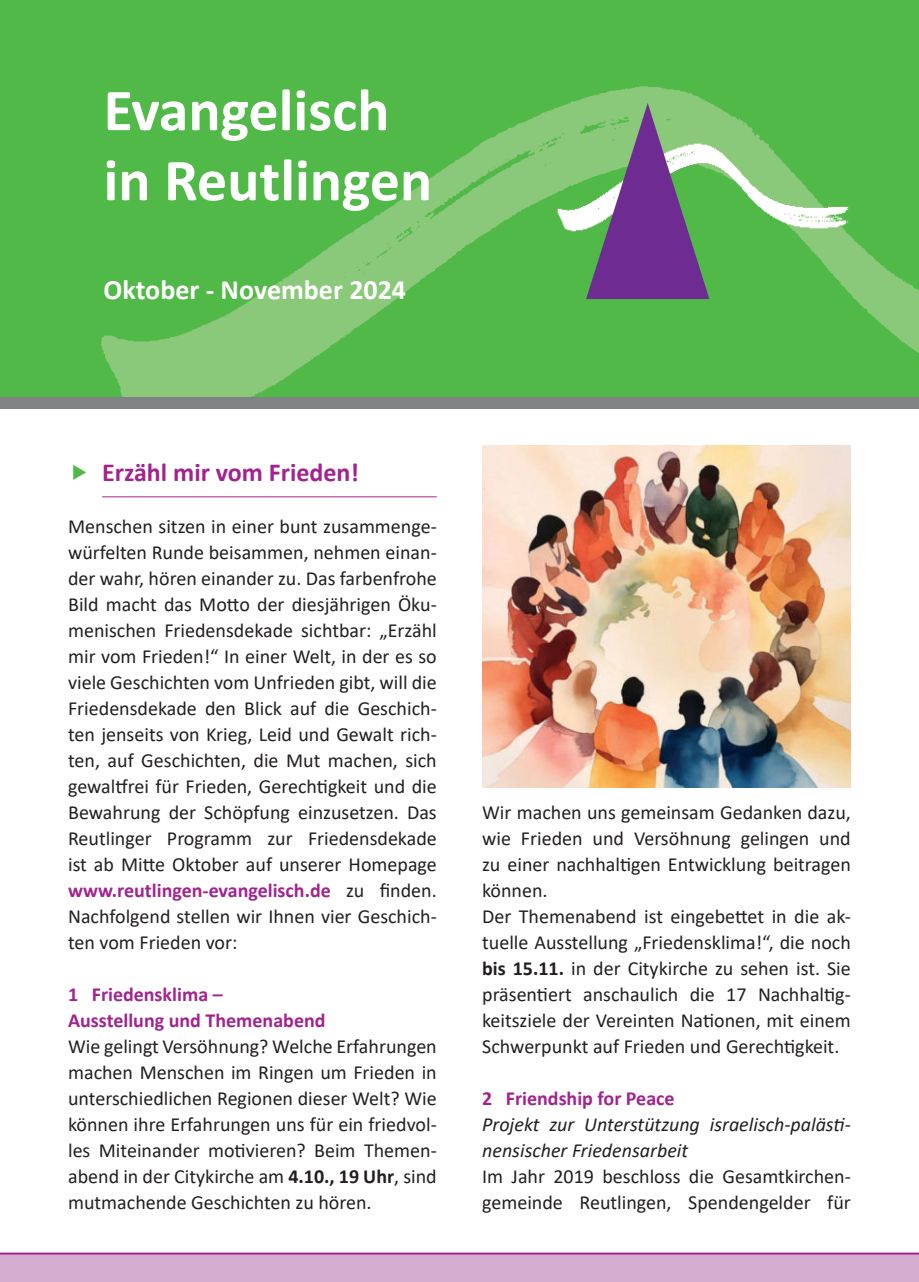
<style>
.page{position:relative;width:919px;height:1282px;background:#fff}
.page>*{position:absolute;margin:0;border:0;box-sizing:border-box;transform-origin:0 0}
.t1{font:700 60px/70px "Calibri";color:#fff}
.t2{font:700 28px "Calibri";color:#fff}
.t3{font:700 26px "Calibri";color:#a2238e}
.t4{font:20px/26px "Calibri";color:#231f20;text-align:justify}
.t5{font:italic 20px/26px "Calibri";color:#231f20}
.t6{font:700 20px/26px "Calibri";color:#a2238e}
.s1{font-weight:700;color:#a2238e}
.s2{font-weight:700}
</style>
<div class="page">
<div style="left:0;top:0;width:919px;height:397px;background:#51b948"></div>
<img style="left:100px;top:86px;width:819px;height:311px">
<div style="left:0;top:1253px;width:919px;height:28px;background:#d4add0"></div>
<div style="left:0;top:397px;width:919px;height:11px;background:#808285"></div>
<hr style="left:0;top:1252px;width:919px;height:2px;background:#a2238e">
<hr style="left:102px;top:496px;width:335px;height:1px;background:#a2238e">
<img style="left:549px;top:134px;width:303px;height:104px">
<svg style="left:586px;top:103px;width:123px;height:196px"></svg>
<img style="left:482px;top:445px;width:368px;height:342px">
<h1 class="t1" style="left:104px;top:79px;width:330px">Evangelisch in Reutlingen</h1>
<h2 class="t2" style="left:104px;top:279px;width:304px">Oktober - November 2024</h2>
<h3 class="t3" style="left:102px;top:462px;width:258px">Erzähl mir vom Frieden!</h3>
<p class="t4" style="left:68px;top:514px;width:370px">Menschen sitzen in einer bunt zusammenge&shy;würfelten Runde beisammen, nehmen einan&shy;der wahr, hören einander zu. Das farbenfrohe Bild macht das Motto der diesjährigen Öku&shy;menischen Friedensdekade sichtbar: „Erzähl mir vom Frieden!“ In einer Welt, in der es so viele Geschichten vom Unfrieden gibt, will die Friedensdekade den Blick auf die Geschich&shy;ten jenseits von Krieg, Leid und Gewalt rich&shy;ten, auf Geschichten, die Mut machen, sich gewaltfrei für Frieden, Gerechtigkeit und die Bewahrung der Schöpfung einzusetzen. Das Reutlinger Programm zur Friedensdekade ist ab Mitte Oktober auf unserer Homepage <span class="s1">www.reutlingen-evangelisch.de</span> zu finden.<br>Nachfolgend stellen wir Ihnen vier Geschich&shy;ten vom Frieden vor:</p>
<p class="t6" style="left:68px;top:982px;width:259px">1 Friedensklima –<br>Ausstellung und Themenabend</p>
<p class="t4" style="left:68px;top:1032px;width:370px">Wie gelingt Versöhnung? Welche Erfahrungen machen Menschen im Ringen um Frieden in unterschiedlichen Regionen dieser Welt? Wie können ihre Erfahrungen uns für ein friedvol&shy;les Miteinander motivieren? Beim Themen&shy;abend in der Citykirche am <span class="s2">4.10., 19 Uhr</span>, sind mutmachende Geschichten zu hören.</p>
<p class="t4" style="left:482px;top:798px;width:370px;text-align:left">Wir machen uns gemeinsam Gedanken dazu, wie Frieden und Versöhnung gelingen und zu einer nachhaltigen Entwicklung beitragen können.<br>Der Themenabend ist eingebettet in die ak&shy;tuelle Ausstellung „Friedensklima!“, die noch <span class="s2">bis 15.11.</span> in der Citykirche zu sehen ist. Sie präsentiert anschaulich die 17 Nachhaltig&shy;keitsziele der Vereinten Nationen, mit einem Schwerpunkt auf Frieden und Gerechtigkeit.</p>
<p class="t6" style="left:482px;top:1086px;width:194px">2 Friendship for Peace</p>
<p class="t5" style="left:482px;top:1110px;width:370px">Projekt zur Unterstützung israelisch-palästi&shy;nensischer Friedensarbeit</p>
<p class="t4" style="left:482px;top:1162px;width:370px">Im Jahr 2019 beschloss die Gesamtkirchen&shy;gemeinde Reutlingen, Spendengelder für</p>
</div>
